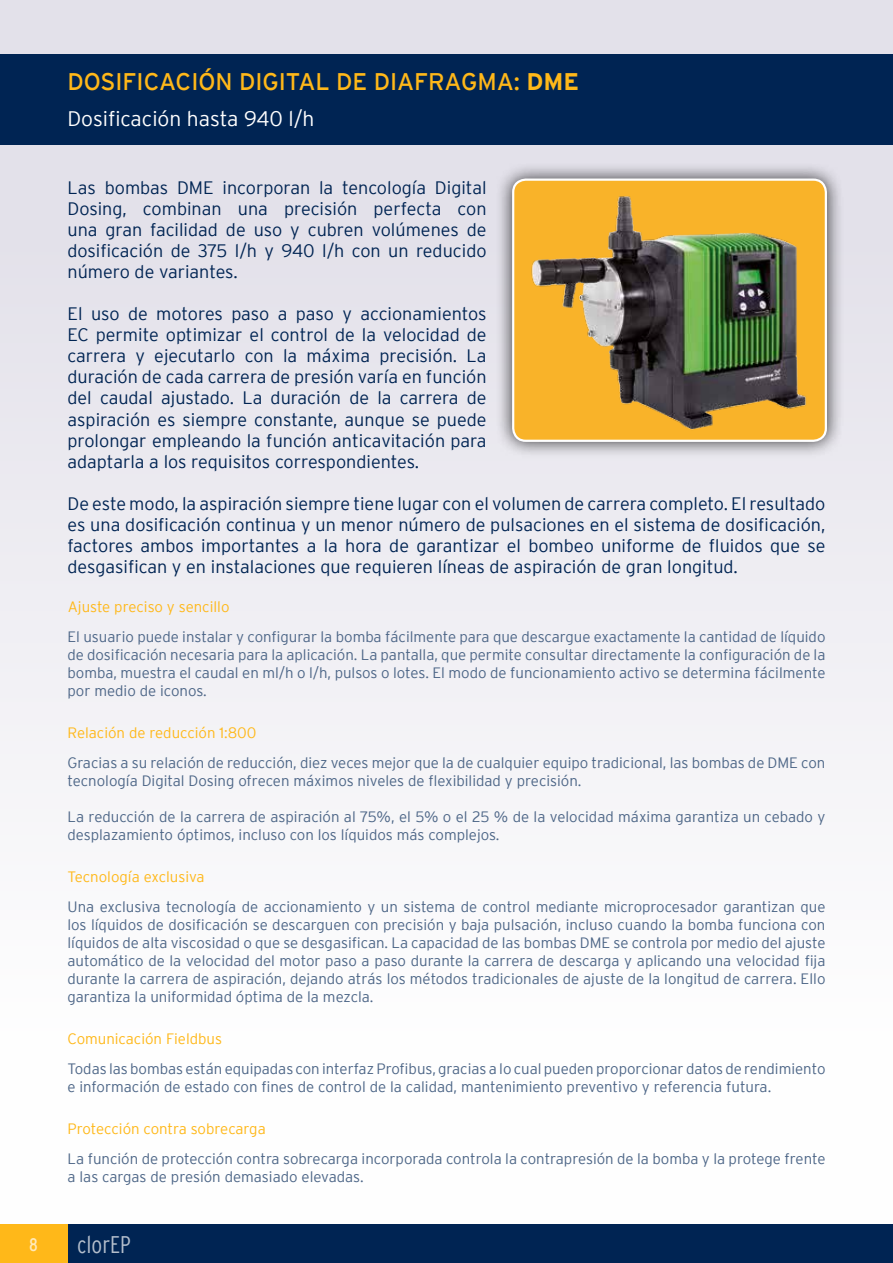
<style>
.page{position:relative;width:893px;height:1263px;background:#fff}
.page>*{position:absolute;margin:0;border:0;box-sizing:border-box;transform-origin:0 0}
.t1{font:24px "Interstate";color:#ffb819}
.t2{font:300 condensed 24px "Interstate";color:#b3bdcb}
.t3{font:300 21px "Interstate";color:#fff}
.t4{font:300 18px/21px "Interstate";color:#002453;text-align:justify}
.t5{font:condensed 18px "Interstate";color:#ffeaba}
.t6{font:300 15px/18px "Interstate";color:#4d6687}
.t7{font:300 15px "Interstate";color:#ffb819}
.s1{font-weight:700}
</style>
<div class="page">
<div style="left:68px;top:1224px;width:825px;height:39px;background:#002453"></div>
<div style="left:0;top:1224px;width:67px;height:39px;background:#ffb819"></div>
<div style="left:0;top:0;width:893px;height:1224px;background:linear-gradient(to bottom,#dcdae5,#fff)"></div>
<div style="left:0;top:54px;width:893px;height:90px;background:#002453"></div>
<div style="left:495px;top:162px;width:349px;height:296px;background:#000;opacity:.77"></div>
<img style="left:513px;top:180px;width:313px;height:261px">
<div style="left:512px;top:179px;width:315px;height:263px;border:2px solid #fff;border-radius:13px"></div>
<h1 class="t1" style="left:68px;top:68px;width:513px">DOSIFICACIÓN DIGITAL DE DIAFRAGMA: <span class="s1">DME</span></h1>
<h2 class="t3" style="left:68px;top:107px;width:248px">Dosificación hasta 940 l/h</h2>
<p class="t4" style="left:68px;top:177px;width:421px">Las bombas DME incorporan la tencología Digital Dosing, combinan una precisión perfecta con una gran facilidad de uso y cubren volúmenes de dosificación de 375 l/h y 940 l/h con un reducido número de variantes.</p>
<p class="t4" style="left:68px;top:303px;width:421px">El uso de motores paso a paso y accionamientos EC permite optimizar el control de la velocidad de carrera y ejecutarlo con la máxima precisión. La duración de cada carrera de presión varía en función del caudal ajustado. La duración de la carrera de aspiración es siempre constante, aunque se puede prolongar empleando la función anticavitación para adaptarla a los requisitos correspondientes.</p>
<p class="t4" style="left:68px;top:492px;width:759px">De este modo, la aspiración siempre tiene lugar con el volumen de carrera completo. El resultado es una dosificación continua y un menor número de pulsaciones en el sistema de dosificación, factores ambos importantes a la hora de garantizar el bombeo uniforme de fluidos que se desgasifican y en instalaciones que requieren líneas de aspiración de gran longitud.</p>
<p class="t7" style="left:68px;top:598px;width:163px">Ajuste preciso y sencillo</p>
<p class="t6" style="left:68px;top:628px;width:759px;text-align:justify">El usuario puede instalar y configurar la bomba fácilmente para que descargue exactamente la cantidad de líquido de dosificación necesaria para la aplicación. La pantalla, que permite consultar directamente la configuración de la bomba, muestra el caudal en ml/h o l/h, pulsos o lotes. El modo de funcionamiento activo se determina fácilmente por medio de iconos.</p>
<p class="t7" style="left:68px;top:724px;width:190px">Relación de reducción 1:800</p>
<p class="t6" style="left:68px;top:754px;width:759px">Gracias a su relación de reducción, diez veces mejor que la de cualquier equipo tradicional, las bombas de DME con tecnología Digital Dosing ofrecen máximos niveles de flexibilidad y precisión.</p>
<p class="t6" style="left:68px;top:808px;width:759px">La reducción de la carrera de aspiración al 75%, el 5% o el 25 % de la velocidad máxima garantiza un cebado y desplazamiento óptimos, incluso con los líquidos más complejos.</p>
<p class="t7" style="left:68px;top:868px;width:139px">Tecnología exclusiva</p>
<p class="t6" style="left:68px;top:898px;width:759px;text-align:justify">Una exclusiva tecnología de accionamiento y un sistema de control mediante microprocesador garantizan que los líquidos de dosificación se descarguen con precisión y baja pulsación, incluso cuando la bomba funciona con líquidos de alta viscosidad o que se desgasifican. La capacidad de las bombas DME se controla por medio del ajuste automático de la velocidad del motor paso a paso durante la carrera de descarga y aplicando una velocidad fija durante la carrera de aspiración, dejando atrás los métodos tradicionales de ajuste de la longitud de carrera. Ello garantiza la uniformidad óptima de la mezcla.</p>
<p class="t7" style="left:68px;top:1030px;width:156px">Comunicación Fieldbus</p>
<p class="t6" style="left:68px;top:1060px;width:759px">Todas las bombas están equipadas con interfaz Profibus, gracias a lo cual pueden proporcionar datos de rendimiento e información de estado con fines de control de la calidad, mantenimiento preventivo y referencia futura.</p>
<p class="t7" style="left:68px;top:1120px;width:200px">Protección contra sobrecarga</p>
<p class="t6" style="left:68px;top:1150px;width:759px">La función de protección contra sobrecarga incorporada controla la contrapresión de la bomba y la protege frente a las cargas de presión demasiado elevadas.</p>
<p class="t5" style="left:29px;top:1234px;width:10px">8</p>
<h1 class="t2" style="left:77px;top:1231px;width:55px">clorEP</h1>
</div>
